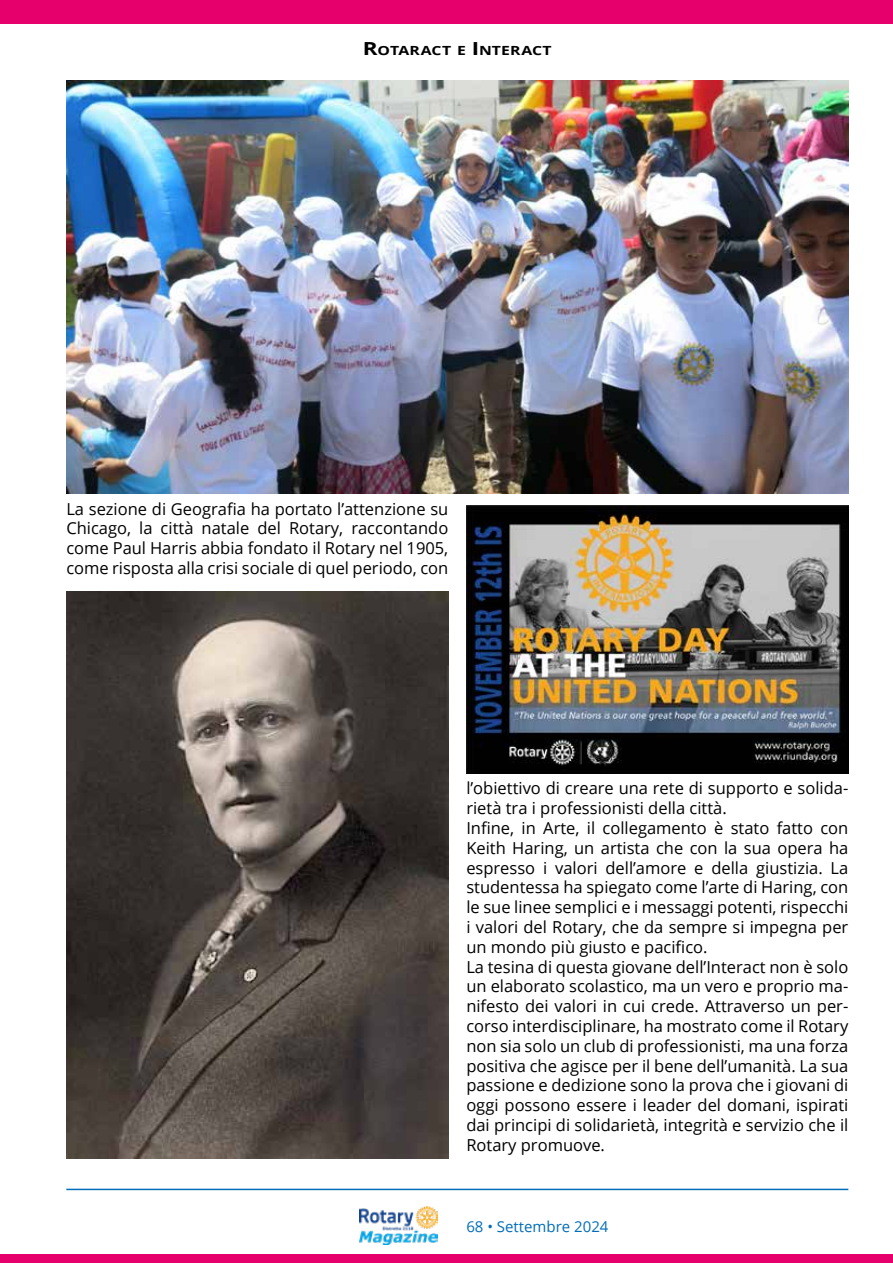
<style>
.page{position:relative;width:893px;height:1263px;background:#fff}
.page>*{position:absolute;margin:0;border:0;box-sizing:border-box;transform-origin:0 0}
.t1{font:16.5px/19.8px "Open Sans";color:#000;text-align:justify}
.t2{font:15px "Open Sans";color:#006db8}
.t3{font:700 12.6px "Open Sans";letter-spacing:.005em;color:#000;scale:1.25 1}
.s1{font-size:18px}
</style>
<div class="page">
<img style="left:359px;top:1206px;width:78px;height:39px">
<hr style="left:66px;top:1189px;width:782px;height:1px;background:#006db8">
<div style="left:0;top:0;width:893px;height:23px;background:#e6006c"></div>
<div style="left:0;top:1254px;width:893px;height:9px;background:#e6006c"></div>
<img style="left:66px;top:80px;width:782px;height:413px">
<img style="left:67px;top:591px;width:381px;height:568px">
<img style="left:466px;top:505px;width:382px;height:268px">
<p class="t3" style="left:363px;top:42px;width:152px"><span class="s1">R</span>OTARACT E <span class="s1">I</span>NTERACT</p>
<p class="t1" style="left:66px;top:498px;width:384px">La sezione di Geografia ha portato l’attenzione su Chicago, la città natale del Rotary, raccontando come Paul Harris abbia fondato il Rotary nel 1905, come risposta alla crisi sociale di quel periodo, con</p>
<p class="t1" style="left:466px;top:778px;width:383px;text-align:left">l’obiettivo di creare una rete di supporto e solida&shy;rietà tra i professionisti della città.<br>Infine, in Arte, il collegamento è stato fatto con Keith Haring, un artista che con la sua opera ha espresso i valori dell’amore e della giustizia. La studentessa ha spiegato come l’arte di Haring, con le sue linee semplici e i messaggi potenti, rispecchi i valori del Rotary, che da sempre si impegna per un mondo più giusto e pacifico.<br>La tesina di questa giovane dell’Interact non è solo un elaborato scolastico, ma un vero e proprio ma&shy;nifesto dei valori in cui crede. Attraverso un per&shy;corso interdisciplinare, ha mostrato come il Rotary non sia solo un club di professionisti, ma una forza positiva che agisce per il bene dell’umanità. La sua passione e dedizione sono la prova che i giovani di oggi possono essere i leader del domani, ispirati dai principi di solidarietà, integrità e servizio che il Rotary promuove.</p>
<p class="t2" style="left:466px;top:1216px;width:144px">68 • Settembre 2024</p>
</div>
